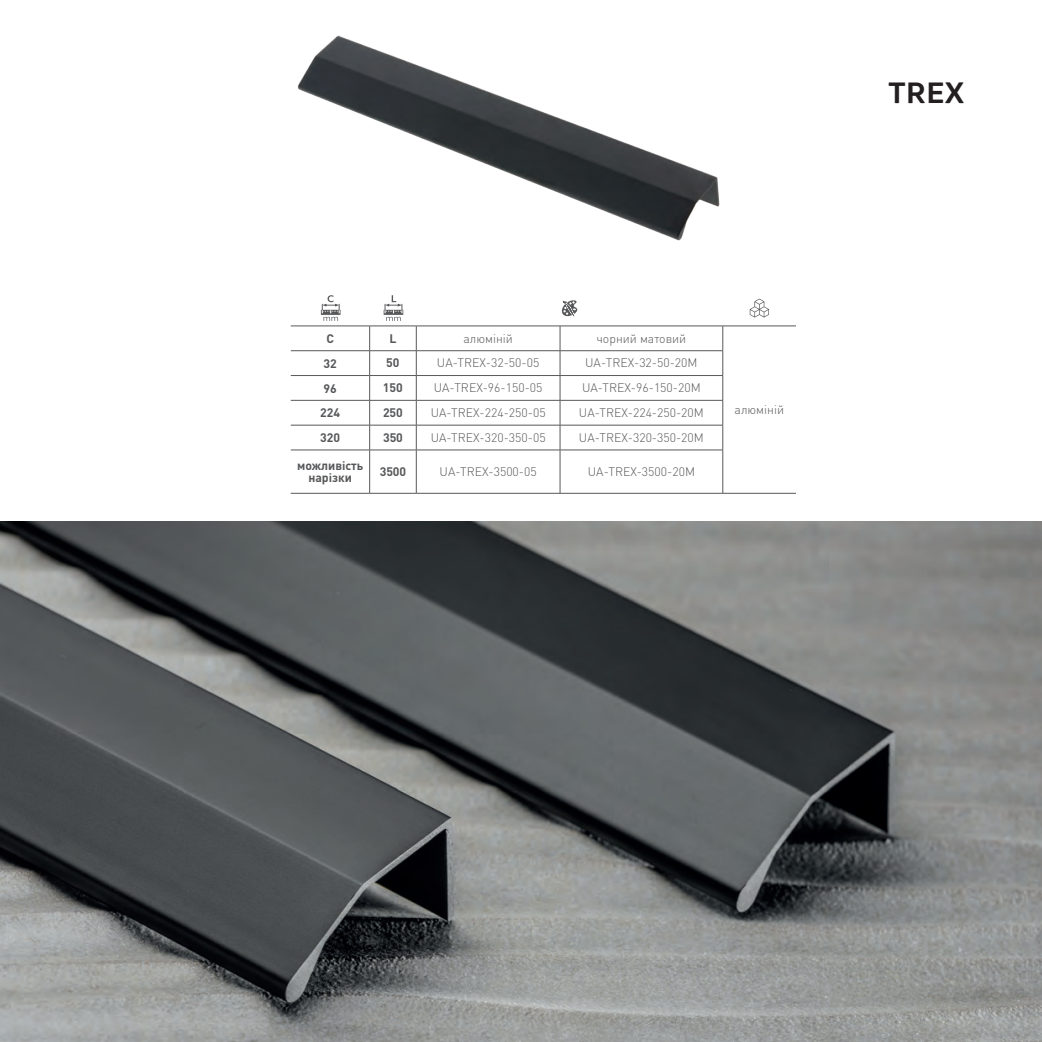
<style>
.page{position:relative;width:1042px;height:1042px;background:#fff}
.page>*{position:absolute;margin:0;border:0;box-sizing:border-box;transform-origin:0 0}
.t1{font:700 31.5px "Merel";color:#231f20}
.t2{font:300 12.25px "DIN Pro";color:#57585a}
.t3{font:700 12.25px/12.2px "DIN Pro";color:#57585a;text-align:center}
</style>
<div class="page">
<img style="left:0;top:521px;width:1042px;height:521px">
<img style="left:297px;top:35px;width:423px;height:206px">
<hr style="left:291px;top:375px;width:79px;height:1px;background:#57585a">
<hr style="left:370px;top:375px;width:46px;height:1px;background:#57585a">
<hr style="left:416px;top:375px;width:144px;height:1px;background:#57585a">
<hr style="left:560px;top:375px;width:163px;height:1px;background:#57585a">
<hr style="left:291px;top:400px;width:79px;height:1px;background:#57585a">
<hr style="left:370px;top:400px;width:46px;height:1px;background:#57585a">
<hr style="left:416px;top:400px;width:144px;height:1px;background:#57585a">
<hr style="left:560px;top:400px;width:163px;height:1px;background:#57585a">
<hr style="left:291px;top:425px;width:79px;height:1px;background:#57585a">
<hr style="left:370px;top:425px;width:46px;height:1px;background:#57585a">
<hr style="left:416px;top:425px;width:144px;height:1px;background:#57585a">
<hr style="left:560px;top:425px;width:163px;height:1px;background:#57585a">
<hr style="left:291px;top:350px;width:79px;height:1px;background:#57585a">
<hr style="left:370px;top:350px;width:46px;height:1px;background:#57585a">
<hr style="left:291px;top:450px;width:79px;height:1px;background:#57585a">
<hr style="left:370px;top:450px;width:46px;height:1px;background:#57585a">
<hr style="left:416px;top:450px;width:144px;height:1px;background:#57585a">
<hr style="left:560px;top:450px;width:163px;height:1px;background:#57585a">
<hr style="left:416px;top:493px;width:144px;height:1px;background:#57585a">
<hr style="left:560px;top:493px;width:163px;height:1px;background:#57585a">
<hr style="left:291px;top:493px;width:79px;height:1px;background:#57585a">
<svg style="left:369px;top:327px;width:1px;height:123px"></svg>
<svg style="left:416px;top:327px;width:1px;height:123px"></svg>
<hr style="left:369px;top:450px;width:1px;height:43px;background:#57585a">
<hr style="left:416px;top:450px;width:1px;height:43px;background:#57585a">
<hr style="left:370px;top:493px;width:46px;height:1px;background:#57585a">
<hr style="left:560px;top:450px;width:1px;height:43px;background:#57585a">
<hr style="left:722px;top:450px;width:1px;height:43px;background:#57585a">
<hr style="left:723px;top:493px;width:73px;height:1px;background:#57585a">
<svg style="left:560px;top:327px;width:1px;height:123px"></svg>
<svg style="left:722px;top:327px;width:1px;height:123px"></svg>
<hr style="left:416px;top:350px;width:144px;height:1px;background:#57585a">
<hr style="left:560px;top:350px;width:163px;height:1px;background:#57585a">
<hr style="left:291px;top:326px;width:79px;height:1px;background:#57585a">
<hr style="left:370px;top:326px;width:46px;height:1px;background:#57585a">
<hr style="left:723px;top:326px;width:73px;height:1px;background:#57585a">
<hr style="left:416px;top:326px;width:144px;height:1px;background:#57585a">
<hr style="left:560px;top:326px;width:163px;height:1px;background:#57585a">
<svg style="left:321px;top:295px;width:19px;height:26px"></svg>
<svg style="left:384px;top:295px;width:19px;height:26px"></svg>
<svg style="left:561px;top:300px;width:16px;height:17px"></svg>
<svg style="left:750px;top:299px;width:19px;height:18px"></svg>
<p class="t3" style="left:326px;top:331px;width:9px">C</p>
<p class="t3" style="left:389px;top:331px;width:9px">L</p>
<p class="t2" style="left:463px;top:329px;width:51px">алюміній</p>
<p class="t2" style="left:596px;top:329px;width:91px">чорний матовий</p>
<p class="t3" style="left:323px;top:356px;width:15px">32</p>
<p class="t3" style="left:386px;top:355px;width:15px">50</p>
<p class="t2" style="left:437px;top:354px;width:104px">UA-TREX-32-50-05</p>
<p class="t2" style="left:585px;top:354px;width:114px">UA-TREX-32-50-20M</p>
<p class="t3" style="left:323px;top:381px;width:15px">96</p>
<p class="t3" style="left:383px;top:380px;width:21px">150</p>
<p class="t2" style="left:434px;top:378px;width:110px">UA-TREX-96-150-05</p>
<p class="t2" style="left:582px;top:378px;width:120px">UA-TREX-96-150-20M</p>
<p class="t3" style="left:320px;top:405px;width:21px">224</p>
<p class="t3" style="left:383px;top:405px;width:21px">250</p>
<p class="t2" style="left:431px;top:403px;width:116px">UA-TREX-224-250-05</p>
<p class="t2" style="left:579px;top:403px;width:126px">UA-TREX-224-250-20M</p>
<p class="t3" style="left:320px;top:430px;width:21px">320</p>
<p class="t3" style="left:383px;top:430px;width:21px">350</p>
<p class="t2" style="left:431px;top:428px;width:116px">UA-TREX-320-350-05</p>
<p class="t2" style="left:579px;top:428px;width:126px">UA-TREX-320-350-20M</p>
<p class="t3" style="left:297px;top:458px;width:68px">можливість нарізки</p>
<p class="t3" style="left:380px;top:464px;width:28px">3500</p>
<p class="t2" style="left:440px;top:462px;width:99px">UA-TREX-3500-05</p>
<p class="t2" style="left:588px;top:462px;width:109px">UA-TREX-3500-20M</p>
<p class="t2" style="left:734px;top:400px;width:51px">алюміній</p>
<h1 class="t1" style="left:888px;top:67px;width:79px">TREX</h1>
</div>
